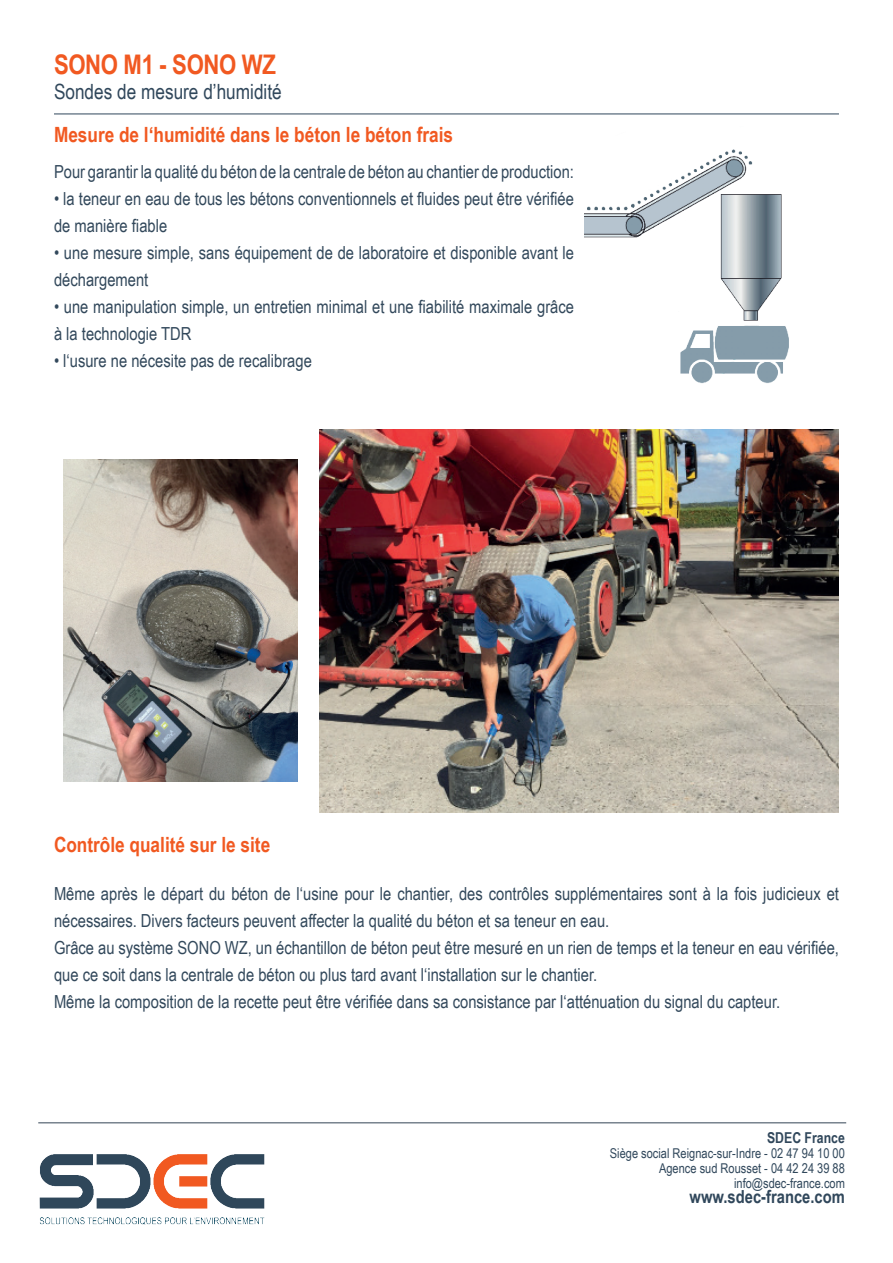
<style>
.page{position:relative;width:893px;height:1263px;background:#fff}
.page>*{position:absolute;margin:0;border:0;box-sizing:border-box;transform-origin:0 0}
.t1{font:700 27px "Arial Narrow";letter-spacing:-.015em;color:#f15921}
.t2{font:700 21px "Arial Narrow";color:#f15921}
.t3{font:21px "Arial Narrow";color:#30475b}
.t4{font:18px/27px "Arial Narrow";color:#32485b}
.t5{font:700 18px "Arial Narrow";color:#30475b}
.t6{font:700 15px "Arial Narrow";color:#30475b}
.t7{font:13.5px/15px "Arial Narrow";color:#30475b;text-align:right}
</style>
<div class="page">
<img style="left:585px;top:149px;width:204px;height:234px">
<hr style="left:54px;top:114px;width:785px;height:1px;background:#30475b">
<img style="left:39px;top:1154px;width:226px;height:71px">
<hr style="left:38px;top:1122px;width:808px;height:1px;background:#344455">
<img style="left:64px;top:460px;width:234px;height:322px">
<img style="left:320px;top:429px;width:519px;height:383px">
<h1 class="t1" style="left:54px;top:44px;width:223px">SONO M1 - SONO WZ</h1>
<p class="t3" style="left:54px;top:76px;width:229px">Sondes de mesure d’humidité</p>
<p class="t2" style="left:54px;top:118px;width:401px">Mesure de l‘humidité dans le béton le béton frais</p>
<p class="t4" style="left:54px;top:157px;width:521px">Pour garantir la qualité du béton de la centrale de béton au chantier de production:</p>
<p class="t4" style="left:54px;top:184px;width:521px">• la teneur en eau de tous les bétons conventionnels et fluides peut être vérifiée de manière fiable</p>
<p class="t4" style="left:54px;top:238px;width:522px">• une mesure simple, sans équipement de de laboratoire et disponible avant le déchargement</p>
<p class="t4" style="left:54px;top:292px;width:522px">• une manipulation simple, un entretien minimal et une fiabilité maximale grâce à la technologie TDR</p>
<p class="t4" style="left:54px;top:346px;width:259px">• l‘usure ne nécesite pas de recalibrage</p>
<p class="t2" style="left:54px;top:829px;width:218px">Contrôle qualité sur le site</p>
<p class="t4" style="left:54px;top:879px;width:786px">Même après le départ du béton de l‘usine pour le chantier, des contrôles supplémentaires sont à la fois judicieux et nécessaires. Divers facteurs peuvent affecter la qualité du béton et sa teneur en eau.<br>Grâce au système SONO WZ, un échantillon de béton peut être mesuré en un rien de temps et la teneur en eau vérifiée, que ce soit dans la centrale de béton ou plus tard avant l‘installation sur le chantier.<br>Même la composition de la recette peut être vérifiée dans sa consistance par l‘atténuation du signal du capteur.</p>
<p class="t6" style="left:767px;top:1126px;width:79px">SDEC France</p>
<p class="t7" style="left:610px;top:1145px;width:237px">Siège social Reignac-sur-Indre - 02 47 94 10 00<br>Agence sud Rousset - 04 42 24 39 88 info@sdec-france.com</p>
<p class="t5" style="left:690px;top:1183px;width:157px">www.sdec-france.com</p>
</div>
